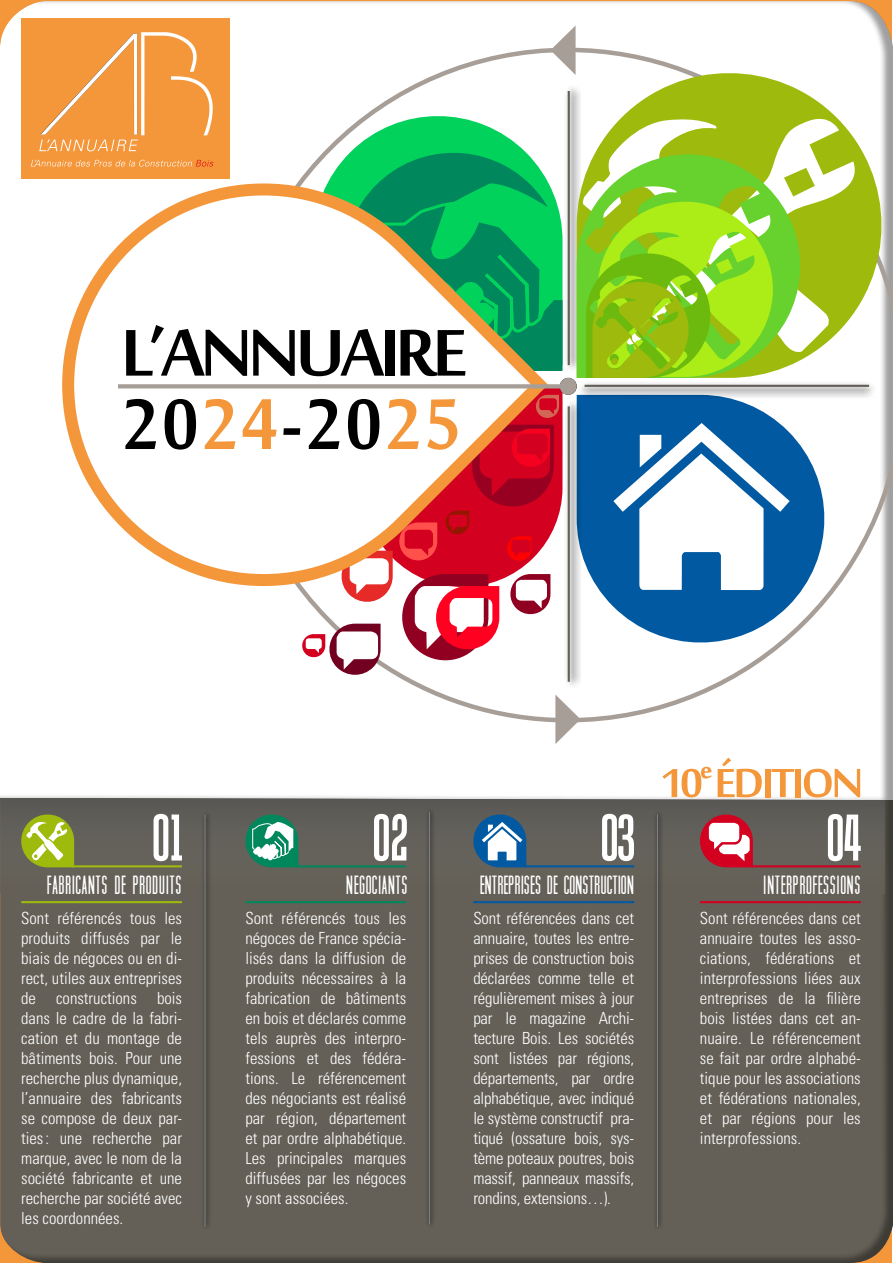
<style>
.page{position:relative;width:893px;height:1263px;background:#fff}
.page>*{position:absolute;margin:0;border:0;box-sizing:border-box;transform-origin:0 0}
.t1{font:700 99px "Sakkal Majalla";letter-spacing:.04em;color:#000;scale:.9 1}
.t2{font:700 91.05px "Sakkal Majalla";letter-spacing:-.05em;color:#000}
.t3{font:64.2px "Tandelle";letter-spacing:-.02em;color:#fff}
.t4{font:700 56.1px "Sakkal Majalla";letter-spacing:-.05em;color:#f4963a}
.t5{font:25.05px "Muncie";color:#fff}
.t6{font:25.05px "Muncie";letter-spacing:-.02em;color:#fff}
.t7{font:300 condensed 16.65px/20.1px "Univers LT Std";color:#fff;text-align:justify}
.s1{color:#f4963a}
</style>
<div class="page">
<div style="left:0;top:791px;width:893px;height:472px;background:#646057"></div>
<div style="left:0;top:0;width:893px;height:801px;background:#fff"></div>
<svg style="left:556px;top:26px;width:20px;height:19px"></svg>
<svg style="left:555px;top:725px;width:20px;height:19px"></svg>
<svg style="left:398px;top:378px;width:495px;height:347px"></svg>
<svg style="left:381px;top:45px;width:409px;height:592px"></svg>
<svg style="left:576px;top:395px;width:260px;height:260px;fill:#0159a1"></svg>
<hr style="left:72px;top:865px;width:110px;height:2px;background:#9eba0d">
<hr style="left:21px;top:901px;width:161px;height:2px;background:#9eba0d">
<hr style="left:297px;top:865px;width:109px;height:2px;background:#00875c">
<hr style="left:245px;top:901px;width:161px;height:2px;background:#00875c">
<hr style="left:525px;top:865px;width:109px;height:2px;background:#0159a1">
<hr style="left:473px;top:901px;width:161px;height:2px;background:#0159a1">
<hr style="left:751px;top:865px;width:110px;height:2px;background:#d30020">
<hr style="left:700px;top:901px;width:161px;height:2px;background:#d30020">
<div style="left:201px;top:810px;width:10px;height:421px;background:#57534c"></div>
<div style="left:202px;top:812px;width:5px;height:416px;background:#000;opacity:.38"></div>
<div style="left:425px;top:808px;width:11px;height:421px;background:#5a574f"></div>
<hr style="left:427px;top:810px;width:4px;height:415px;background:#000;opacity:.38">
<div style="left:653px;top:810px;width:11px;height:421px;background:#5a574f"></div>
<hr style="left:655px;top:812px;width:4px;height:416px;background:#000;opacity:.38">
<svg style="left:564px;top:83px;width:13px;height:290px"></svg>
<hr style="left:568px;top:91px;width:2px;height:274px;background:#646057">
<svg style="left:577px;top:381px;width:300px;height:18px"></svg>
<hr style="left:585px;top:385px;width:284px;height:2px;background:#646057">
<svg style="left:577px;top:58px;width:316px;height:320px"></svg>
<svg style="left:577px;top:143px;width:234px;height:235px"></svg>
<svg style="left:301px;top:388px;width:262px;height:289px"></svg>
<svg style="left:586px;top:193px;width:195px;height:185px"></svg>
<svg style="left:564px;top:399px;width:18px;height:290px"></svg>
<hr style="left:568px;top:406px;width:2px;height:276px;background:#646057">
<svg style="left:302px;top:104px;width:261px;height:261px"></svg>
<svg style="left:334px;top:142px;width:228px;height:229px;fill:#00d25c"></svg>
<svg style="left:62px;top:177px;width:495px;height:415px"></svg>
<svg style="left:118px;top:384px;width:442px;height:4px;fill:#a79e97"></svg>
<div style="left:560px;top:378px;width:17px;height:17px;background:#a79e97;border-radius:50%"></div>
<div style="left:22px;top:18px;width:208px;height:161px;background:#f4963a"></div>
<svg style="left:39px;top:32px;width:174px;height:119px"></svg>
<svg style="left:31px;top:160px;width:182px;height:7px"></svg>
<svg style="left:473px;top:814px;width:53px;height:53px"></svg>
<svg style="left:700px;top:814px;width:53px;height:53px"></svg>
<svg style="left:245px;top:814px;width:53px;height:54px"></svg>
<svg style="left:21px;top:814px;width:53px;height:53px"></svg>
<h2 class="t2" style="left:121px;top:302px;width:348px">L’ANNUAIRE</h2>
<h1 class="t1" style="left:123px;top:369px;width:378px">20<span class="s1">24</span>-20<span class="s1">25</span></h1>
<h3 class="t4" style="left:660px;top:752px;width:205px">10<sup>e</sup> ÉDITION</h3>
<h3 class="t3" style="left:152px;top:801px;width:35px">01</h3>
<h3 class="t3" style="left:372px;top:801px;width:37px">02</h3>
<h3 class="t3" style="left:600px;top:801px;width:36px">03</h3>
<h3 class="t3" style="left:826px;top:801px;width:37px">04</h3>
<h3 class="t5" style="left:47px;top:870px;width:137px">FABRICANTS DE PRODUITS</h3>
<p class="t7" style="left:21px;top:907px;width:162px">Sont référencés tous les produits diffusés par le biais de négoces ou en di&shy;rect, utiles aux entreprises de constructions bois dans le cadre de la fabri&shy;cation et du montage de bâtiments bois. Pour une recherche plus dynamique, l’annuaire des fabricants se compose de deux par&shy;ties: une recherche par marque, avec le nom de la société fabricante et une recherche par société avec les coordonnées.</p>
<h3 class="t5" style="left:345px;top:870px;width:64px">NEGOCIANTS</h3>
<p class="t7" style="left:245px;top:907px;width:162px">Sont référencés tous les négoces de France spécia&shy;lisés dans la diffusion de produits nécessaires à la fabrication de bâtiments en bois et déclarés comme tels auprès des interpro&shy;fessions et des fédéra&shy;tions. Le référencement des négociants est réalisé par région, département et par ordre alphabétique.<br>Les principales marques diffusées par les négoces y sont associées.</p>
<h3 class="t6" style="left:479px;top:870px;width:156px">ENTREPRISES DE CONSTRUCTION</h3>
<p class="t7" style="left:473px;top:907px;width:162px">Sont référencées dans cet annuaire, toutes les entre&shy;prises de construction bois déclarées comme telle et régulièrement mises à jour par le magazine Archi&shy;tecture Bois. Les sociétés sont listées par régions, départements, par ordre alphabétique, avec indiqué le système constructif pra&shy;tiqué (ossature bois, sys&shy;tème poteaux poutres, bois massif, panneaux massifs, rondins, extensions…).</p>
<h3 class="t5" style="left:763px;top:870px;width:99px">INTERPROFESSIONS</h3>
<p class="t7" style="left:700px;top:907px;width:162px">Sont référencées dans cet annuaire toutes les asso&shy;ciations, fédérations et interprofessions liées aux entreprises de la filière bois listées dans cet an&shy;nuaire. Le référencement se fait par ordre alphabé&shy;tique pour les associations et fédérations nationales, et par régions pour les interprofessions.</p>
</div>
